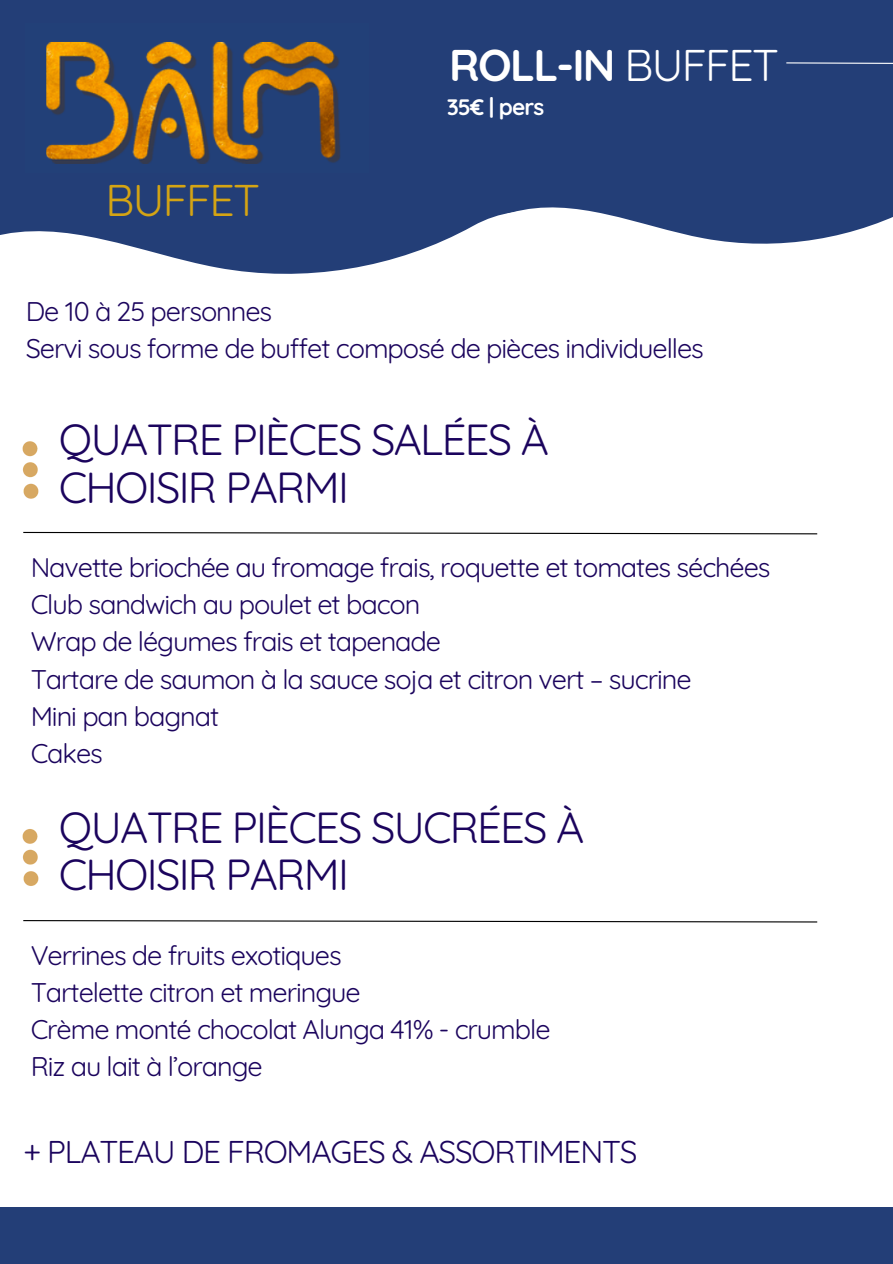
<style>
.page{position:relative;width:893px;height:1264px;background:#fff}
.page>*{position:absolute;margin:0;border:0;box-sizing:border-box;transform-origin:0 0}
.t1{font:700 44.4px "Quicksand";letter-spacing:-.04em;color:#fff}
.t2{font:44.4px "Quicksand";letter-spacing:-.04em;color:#d4a414}
.t3{font:43.5px/47.2px "Quicksand";letter-spacing:-.04em;color:#1b045d}
.t4{font:31.5px "Quicksand";letter-spacing:-.04em;color:#1b045d}
.t5{font:27px/37.2px "Quicksand";letter-spacing:-.04em;color:#1b045d}
.t6{font:700 22.5px "Quicksand";letter-spacing:-.04em;color:#fff}
.s1{font-weight:400}
</style>
<div class="page">
<svg style="left:0;top:0;width:892px;height:274px;background:#485a80"></svg>
<svg style="left:785px;top:62px;width:107px;height:3px"></svg>
<div style="left:0;top:1207px;width:892px;height:56px;background:#233e77"></div>
<svg style="left:95px;top:532px;width:723px;height:3px"></svg>
<svg style="left:23px;top:920px;width:795px;height:3px"></svg>
<img style="left:22px;top:441px;width:73px;height:93px">
<img style="left:22px;top:829px;width:73px;height:92px">
<p class="t2" style="left:105px;top:171px;width:156px">BUFFET</p>
<p class="t1" style="left:449px;top:36px;width:331px">ROLL-IN <span class="s1">BUFFET</span></p>
<h1 class="t6" style="left:446px;top:92px;width:99px">35€ | pers</h1>
<h1 class="t5" style="left:26px;top:292px;width:679px">De 10 à 25 personnes<br>Servi sous forme de buffet composé de pièces individuelles</h1>
<p class="t3" style="left:59px;top:415px;width:476px">QUATRE PIÈCES SALÉES À<br>CHOISIR PARMI</p>
<p class="t5" style="left:31px;top:548px;width:741px">Navette briochée au fromage frais, roquette et tomates séchées Club sandwich au poulet et bacon<br>Wrap de légumes frais et tapenade<br>Tartare de saumon à la sauce soja et citron vert – sucrine<br>Mini pan bagnat<br>Cakes</p>
<h1 class="t3" style="left:59px;top:803px;width:511px">QUATRE PIÈCES SUCRÉES À<br>CHOISIR PARMI</h1>
<h1 class="t5" style="left:31px;top:936px;width:521px">Verrines de fruits exotiques<br>Tartelette citron et meringue<br>Crème monté chocolat Alunga 41% - crumble<br>Riz au lait à l’orange</h1>
<h3 class="t4" style="left:23px;top:1131px;width:615px">+ PLATEAU DE FROMAGES &amp; ASSORTIMENTS</h3>
</div>
